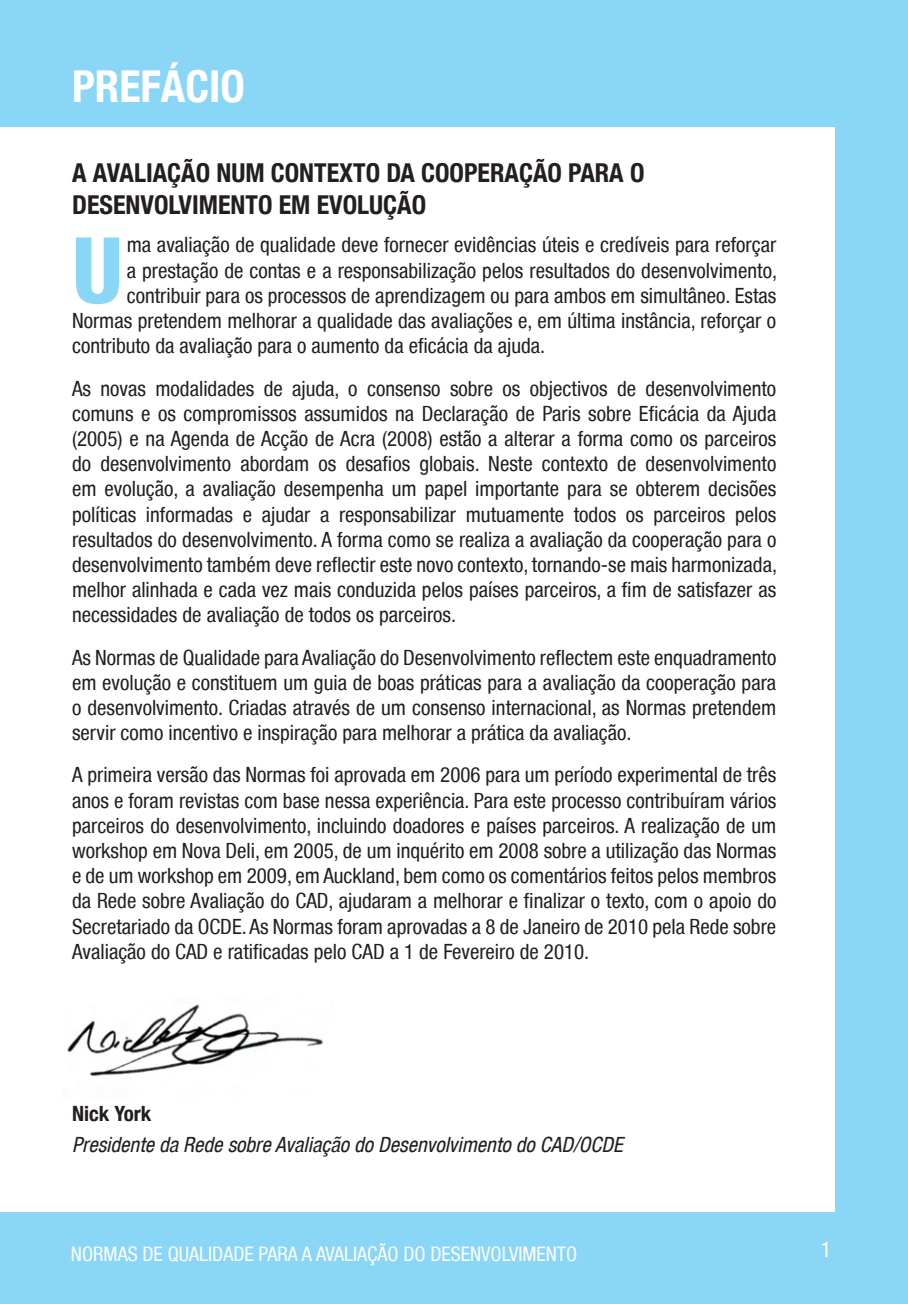
<style>
.page{position:relative;width:908px;height:1304px;background:#fff}
.page>*{position:absolute;margin:0;border:0;box-sizing:border-box;transform-origin:0 0}
.body{font:800 condensed 91.6px "Helvetica Neue LT";color:#89d6f7}
.blk_header{font:700 condensed 44px "Helvetica Neue LT";color:#fff}
.blk_header-2{font:700 condensed 26px/31.2px "Helvetica Neue LT";color:#231f20}
.blk_header-3{font:condensed 22px "Helvetica Neue LT";color:#fff}
.body-2{font:condensed 21px/25.2px "Helvetica Neue LT";color:#231f20;text-align:justify}
.body-3{font:italic condensed 21px "Helvetica Neue LT";color:#231f20}
.body-4{font:700 condensed 21px "Helvetica Neue LT";color:#231f20}
.t1{font:condensed 20px "Helvetica Neue LT";color:#fff}
</style>
<div class="page">
<div style="left:0;top:1212px;width:907px;height:92px;background:#89d6f7"></div>
<img style="left:67px;top:1004px;width:257px;height:73px">
<div style="left:0;top:0;width:907px;height:126px;background:#89d6f7"></div>
<div style="left:835px;top:117px;width:72px;height:1187px;background:#89d6f7"></div>
<p class="blk_header" style="left:72px;top:60px;width:174px">PREFÁCIO</p>
<p class="blk_header-2" style="left:72px;top:157px;width:573px">A AVALIAÇÃO NUM CONTEXTO DA COOPERAÇÃO PARA O<br>DESENVOLVIMENTO EM EVOLUÇÃO</p>
<p class="body" style="left:72px;top:214px;width:52px">U</p>
<p class="body-2" style="left:127px;top:232px;width:651px">ma avaliação de qualidade deve fornecer evidências úteis e credíveis para reforçar</p>
<p class="body-2" style="left:127px;top:258px;width:651px">a prestação de contas e a responsabilização pelos resultados do desenvolvimento,</p>
<p class="body-2" style="left:127px;top:283px;width:650px">contribuir para os processos de aprendizagem ou para ambos em simultâneo. Estas</p>
<p class="body-2" style="left:72px;top:308px;width:705px">Normas pretendem melhorar a qualidade das avaliações e, em última instância, reforçar o</p>
<p class="body-2" style="left:72px;top:333px;width:474px">contributo da avaliação para o aumento da eficácia da ajuda.</p>
<p class="body-2" style="left:72px;top:375px;width:706px">As novas modalidades de ajuda, o consenso sobre os objectivos de desenvolvimento comuns e os compromissos assumidos na Declaração de Paris sobre Eficácia da Ajuda (2005) e na Agenda de Acção de Acra (2008) estão a alterar a forma como os parceiros do desenvolvimento abordam os desafios globais. Neste contexto de desenvolvimento em evolução, a avaliação desempenha um papel importante para se obterem decisões políticas informadas e ajudar a responsabilizar mutuamente todos os parceiros pelos resultados do desenvolvimento. A forma como se realiza a avaliação da cooperação para o desenvolvimento também deve reflectir este novo contexto, tornando-se mais harmonizada, melhor alinhada e cada vez mais conduzida pelos países parceiros, a fim de satisfazer as necessidades de avaliação de todos os parceiros.</p>
<p class="body-2" style="left:72px;top:644px;width:705px">As Normas de Qualidade para Avaliação do Desenvolvimento reflectem este enquadramento em evolução e constituem um guia de boas práticas para a avaliação da cooperação para o desenvolvimento. Criadas através de um consenso internacional, as Normas pretendem servir como incentivo e inspiração para melhorar a prática da avaliação.</p>
<p class="body-2" style="left:72px;top:762px;width:705px">A primeira versão das Normas foi aprovada em 2006 para um período experimental de três anos e foram revistas com base nessa experiência. Para este processo contribuíram vários parceiros do desenvolvimento, incluindo doadores e países parceiros. A realização de um workshop em Nova Deli, em 2005, de um inquérito em 2008 sobre a utilização das Normas e de um workshop em 2009, em Auckland, bem como os comentários feitos pelos membros da Rede sobre Avaliação do CAD, ajudaram a melhorar e finalizar o texto, com o apoio do Secretariado da OCDE. As Normas foram aprovadas a 8 de Janeiro de 2010 pela Rede sobre Avaliação do CAD e ratificadas pelo CAD a 1 de Fevereiro de 2010.</p>
<p class="body-4" style="left:72px;top:1101px;width:81px">Nick York</p>
<p class="body-3" style="left:72px;top:1133px;width:552px">Presidente da Rede sobre Avaliação do Desenvolvimento do CAD/OCDE</p>
<p class="t1" style="left:71px;top:1242px;width:507px">NORMAS DE QUALIDADE PARA A AVALIAÇÃO DO DESENVOLVIMENTO</p>
<p class="blk_header-3" style="left:820px;top:1237px;width:12px">1</p>
</div>
